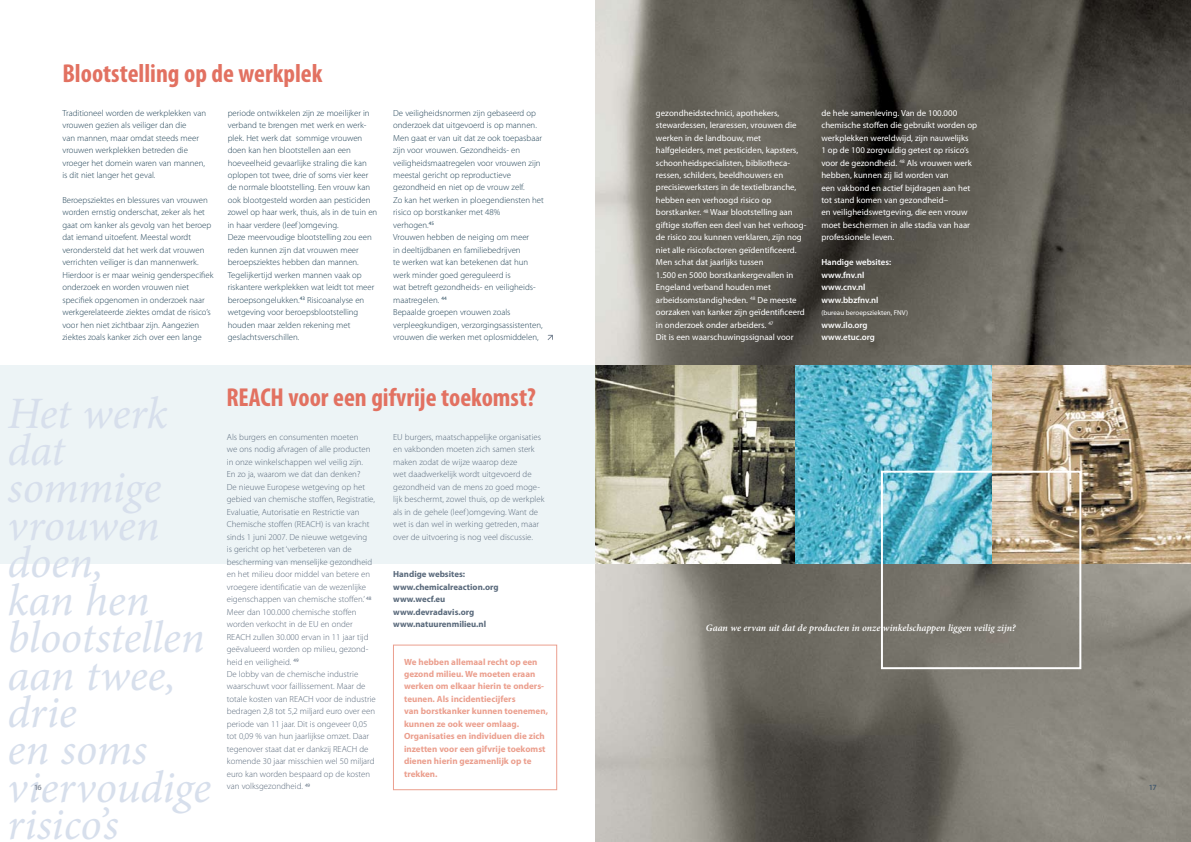
<style>
.page{position:relative;width:1191px;height:842px;background:#fff}
.page>*{position:absolute;margin:0;border:0;box-sizing:border-box;transform-origin:0 0}
.t1{font:italic 45px/37.4px "Minion Pro";letter-spacing:-.005em;color:#d7dfec}
.t2{font:700 condensed 26px "Myriad Pro";color:#e27161}
.t3{font:italic 600 9.8px "Minion Pro";letter-spacing:-.005em;color:#fff}
.t4{font:700 9px/12.5px "Myriad Pro";color:#eb9f8e}
.t5{font:300 8.8px/12.5px "Myriad Pro";color:#1d3f53}
.t6{font:300 8.8px/12.5px "Myriad Pro";color:#59697b}
.t7{font:8.8px/12.5px "Myriad Pro";color:#fff}
.t8{font:700 8.8px/12.5px "Myriad Pro";color:#59697b}
.t9{font:600 8.8px/12.5px "Myriad Pro";color:#fff}
.t10{font:600 8px "Myriad Pro";color:#848d9b}
.t11{font:600 8px "Myriad Pro";color:#455a6d}
.t12{font:7px "Myriad Pro";color:#fff}
</style>
<div class="page">
<img style="left:595px;top:0;width:596px;height:365px">
<div style="left:0;top:365px;width:595px;height:199px;background:#edf4f6"></div>
<div style="left:393px;top:645px;width:164px;height:145px;border:1px solid #eb9f8e"></div>
<img style="left:595px;top:563px;width:596px;height:279px">
<img style="left:595px;top:365px;width:397px;height:198px">
<svg style="left:992px;top:365px;width:199px;height:198px;background:#b8a387"></svg>
<div style="left:881px;top:471px;width:200px;height:198px;border:2px solid #fff"></div>
<svg style="left:547px;top:335px;width:6px;height:5px"></svg>
<p class="t2" style="left:62px;top:57px;width:262px">Blootstelling op de werkplek</p>
<p class="t5" style="left:62px;top:106px;width:145px">Traditioneel worden de werkplekken van vrouwen gezien als veiliger dan die<br>van mannen, maar omdat steeds meer vrouwen werkplekken betreden die vroeger het domein waren van mannen, is dit niet langer het geval.</p>
<p class="t5" style="left:62px;top:194px;width:152px">Beroepsziektes en blessures van vrouwen worden ernstig onderschat, zeker als het gaat om kanker als gevolg van het beroep dat iemand uitoefent. Meestal wordt verondersteld dat het werk dat vrouwen verrichten veiliger is dan mannenwerk.<br>Hierdoor is er maar weinig genderspecifiek onderzoek en worden vrouwen niet specifiek opgenomen in onderzoek naar werkgerelateerde ziektes omdat de risico’s voor hen niet zichtbaar zijn. Aangezien ziektes zoals kanker zich over een lange</p>
<p class="t5" style="left:228px;top:106px;width:151px">periode ontwikkelen zijn ze moeilijker in verband te brengen met werk en werk&shy;plek. Het werk dat sommige vrouwen doen kan hen blootstellen aan een hoeveelheid gevaarlijke straling die kan oplopen tot twee, drie of soms vier keer de normale blootstelling. Een vrouw kan ook blootgesteld worden aan pesticiden zowel op haar werk, thuis, als in de tuin en in haar verdere (leef )omgeving.<br>Deze meervoudige blootstelling zou een reden kunnen zijn dat vrouwen meer beroepsziektes hebben dan mannen.<br>Tegelijkertijd werken mannen vaak op riskantere werkplekken wat leidt tot meer beroepsongelukken.<sup>43</sup> Risicoanalyse en wetgeving voor beroepsblootstelling houden maar zelden rekening met geslachtsverschillen.</p>
<p class="t5" style="left:393px;top:106px;width:152px">De veiligheidsnormen zijn gebaseerd op onderzoek dat uitgevoerd is op mannen.<br>Men gaat er van uit dat ze ook toepasbaar zijn voor vrouwen. Gezondheids- en veiligheidsmaatregelen voor vrouwen zijn meestal gericht op reproductieve gezondheid en niet op de vrouw zelf.<br>Zo kan het werken in ploegendiensten het risico op borstkanker met 48%<br>verhogen.<sup>45<br></sup>Vrouwen hebben de neiging om meer<br>in deeltijdbanen en familiebedrijven<br>te werken wat kan betekenen dat hun werk minder goed gereguleerd is<br>wat betreft gezondheids- en veiligheids&shy;maatregelen. <sup>44<br></sup>Bepaalde groepen vrouwen zoals verpleegkundigen, verzorgingsassistenten, vrouwen die werken met oplosmiddelen,</p>
<p class="t1" style="left:8px;top:394px;width:205px">Het werk dat sommige vrouwen doen,<br>kan hen blootstellen aan twee, drie<br>en soms viervoudige risico’s</p>
<p class="t10" style="left:34px;top:782px;width:9px">16</p>
<p class="t2" style="left:226px;top:381px;width:311px">REACH voor een gifvrije toekomst?</p>
<p class="t6" style="left:227px;top:431px;width:150px">Als burgers en consumenten moeten<br>we ons nodig afvragen of alle producten in onze winkelschappen wel veilig zijn.<br>En zo ja, waarom we dat dan denken?<br>De nieuwe Europese wetgeving op het gebied van chemische stoffen, Registratie, Evaluatie, Autorisatie en Restrictie van Chemische stoffen (REACH) is van kracht sinds 1 juni 2007. De nieuwe wetgeving<br>is gericht op het ‘verbeteren van de bescherming van menselijke gezondheid en het milieu door middel van betere en vroegere identificatie van de wezenlijke eigenschappen van chemische stoffen.’ <sup>48<br></sup>Meer dan 100.000 chemische stoffen worden verkocht in de EU en onder REACH zullen 30.000 ervan in 11 jaar tijd geëvalueerd worden op milieu, gezond&shy;heid en veiligheid. <sup>49<br></sup>De lobby van de chemische industrie waarschuwt voor faillissement. Maar de totale kosten van REACH voor de industrie bedragen 2,8 tot 5,2 miljard euro over een periode van 11 jaar. Dit is ongeveer 0,05 tot 0,09 % van hun jaarlijkse omzet. Daar tegenover staat dat er dankzij REACH de komende 30 jaar misschien wel 50 miljard euro kan worden bespaard op de kosten van volksgezondheid. <sup>49</sup></p>
<p class="t6" style="left:393px;top:431px;width:153px">EU burgers, maatschappelijke organisaties en vakbonden moeten zich samen sterk maken zodat de wijze waarop deze<br>wet daadwerkelijk wordt uitgevoerd de gezondheid van de mens zo goed moge&shy;lijk beschermt, zowel thuis, op de werkplek als in de gehele (leef )omgeving. Want de wet is dan wel in werking getreden, maar over de uitvoering is nog veel discussie.</p>
<p class="t8" style="left:393px;top:568px;width:107px">Handige websites: www.chemicalreaction.org www.wecf.eu www.devradavis.org www.natuurenmilieu.nl</p>
<p class="t4" style="left:404px;top:655px;width:145px">We hebben allemaal recht op een gezond milieu. We moeten eraan werken om elkaar hierin te onders&shy;teunen. Als incidentiecijfers<br>van borstkanker kunnen toenemen, kunnen ze ook weer omlaag.<br>Organisaties en individuen die zich inzetten voor een gifvrije toekomst dienen hierin gezamenlijk op te trekken.</p>
<p class="t7" style="left:656px;top:106px;width:152px">gezondheidstechnici, apothekers, stewardessen, leraressen, vrouwen die werken in de landbouw, met halfgeleiders, met pesticiden, kapsters, schoonheidspecialisten, bibliotheca&shy;ressen, schilders, beeldhouwers en precisiewerksters in de textielbranche, hebben een verhoogd risico op borstkanker. <sup>48</sup> Waar blootstelling aan giftige stoffen een deel van het verhoog&shy;de risico zou kunnen verklaren, zijn nog niet alle risicofactoren geïdentificeerd.<br>Men schat dat jaarlijks tussen<br>1.500 en 5000 borstkankergevallen in Engeland verband houden met arbeidsomstandigheden. <sup>48</sup> De meeste oorzaken van kanker zijn geïdentificeerd in onderzoek onder arbeiders. <sup>47<br></sup>Dit is een waarschuwingssignaal voor</p>
<p class="t7" style="left:821px;top:106px;width:157px">de hele samenleving. Van de 100.000 chemische stoffen die gebruikt worden op werkplekken wereldwijd, zijn nauwelijks<br>1 op de 100 zorgvuldig getest op risico’s voor de gezondheid. <sup>48</sup> Als vrouwen werk hebben, kunnen zij lid worden van<br>een vakbond en actief bijdragen aan het tot stand komen van gezondheid–<br>en veiligheidswetgeving, die een vrouw moet beschermen in alle stadia van haar professionele leven.</p>
<p class="t9" style="left:821px;top:256px;width:71px">Handige websites: www.fnv.nl www.cnv.nl www.bbzfnv.nl</p>
<p class="t12" style="left:821px;top:309px;width:88px">(bureau beroepsziekten, FNV)</p>
<p class="t9" style="left:821px;top:318px;width:55px">www.ilo.org www.etuc.org</p>
<p class="t3" style="left:706px;top:622px;width:311px">Gaan we ervan uit dat de producten in onze winkelschappen liggen veilig zijn?</p>
<p class="t11" style="left:1149px;top:782px;width:9px">17</p>
</div>
